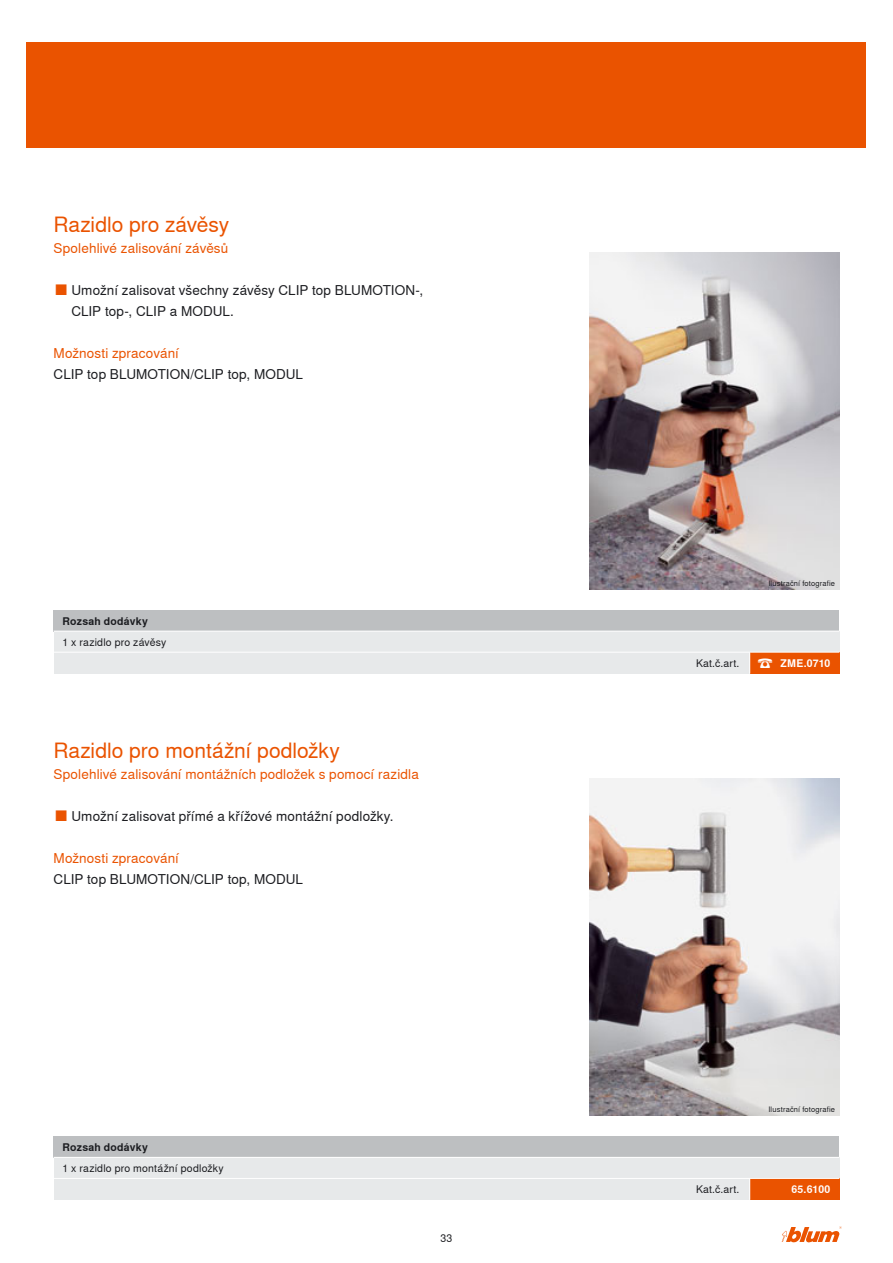
<style>
.page{position:relative;width:893px;height:1263px;background:#fff}
.page>*{position:absolute;margin:0;border:0;box-sizing:border-box;transform-origin:0 0}
.t1{font:21px "Nimbus Sans Global";color:#ea5300}
.t2{font:13.5px/21px "Nimbus Sans Global";color:#1b1c20}
.t3{font:13.5px "Nimbus Sans Global";letter-spacing:.01em;color:#ea5300}
.t4{font:10.5px "Nimbus Sans Global";letter-spacing:.02em;color:#1b1c20}
.t5{font:700 10.5px "Nimbus Sans Global";letter-spacing:.02em;color:#1b1c20}
.t6{font:700 10.5px "Nimbus Sans Global";letter-spacing:.015em;color:#fff}
.t7{font:7.5px "Nimbus Sans Global";letter-spacing:.025em;color:#1b1c20}
.s1{font-size:18.75px;color:#ea5300}
.s2{font-size:13.5px}
</style>
<div class="page">
<div style="left:27px;top:42px;width:839px;height:105px;background:#ea5300"></div>
<div style="left:54px;top:610px;width:785px;height:21px;background:#bdbfc1"></div>
<div style="left:54px;top:631px;width:785px;height:43px;background:#e7e9ea"></div>
<div style="left:750px;top:652px;width:89px;height:22px;background:#ea5300"></div>
<div style="left:54px;top:1137px;width:785px;height:21px;background:#bdbfc1"></div>
<div style="left:54px;top:1158px;width:785px;height:42px;background:#e7e9ea"></div>
<div style="left:750px;top:1179px;width:89px;height:21px;background:#ea5300"></div>
<svg style="left:782px;top:1226px;width:60px;height:16px"></svg>
<img style="left:589px;top:253px;width:250px;height:336px">
<img style="left:589px;top:779px;width:250px;height:337px">
<hr style="left:54px;top:631px;width:785px;height:1px;background:#fff">
<hr style="left:54px;top:652px;width:785px;height:1px;background:#fff">
<svg style="left:749px;top:653px;width:1px;height:20px"></svg>
<hr style="left:54px;top:1157px;width:785px;height:1px;background:#fff">
<hr style="left:54px;top:1178px;width:785px;height:1px;background:#fff">
<svg style="left:749px;top:1179px;width:1px;height:21px"></svg>
<h1 class="t1" style="left:54px;top:211px;width:177px">Razidlo pro závěsy</h1>
<p class="t3" style="left:54px;top:239px;width:176px">Spolehlivé zalisování závěsů</p>
<p class="t2" style="left:71px;top:279px;width:353px;text-indent:-18px"><span class="s1">■</span> Umožní zalisovat všechny závěsy CLIP top BLUMOTION-,<br>CLIP top-, CLIP a MODUL.</p>
<p class="t3" style="left:54px;top:345px;width:127px">Možnosti zpracování</p>
<p class="t2" style="left:54px;top:363px;width:251px">CLIP top BLUMOTION/CLIP top, MODUL</p>
<p class="t5" style="left:63px;top:614px;width:87px">Rozsah dodávky</p>
<p class="t4" style="left:63px;top:635px;width:105px">1 x razidlo pro závěsy</p>
<h1 class="t1" style="left:54px;top:737px;width:288px">Razidlo pro montážní podložky</h1>
<p class="t3" style="left:54px;top:766px;width:367px">Spolehlivé zalisování montážních podložek s pomocí razidla</p>
<p class="t2" style="left:54px;top:805px;width:342px"><span class="s1">■</span> Umožní zalisovat přímé a křížové montážní podložky.</p>
<p class="t3" style="left:54px;top:850px;width:127px">Možnosti zpracování</p>
<p class="t2" style="left:54px;top:868px;width:251px">CLIP top BLUMOTION/CLIP top, MODUL</p>
<p class="t5" style="left:63px;top:1141px;width:87px">Rozsah dodávky</p>
<p class="t4" style="left:63px;top:1162px;width:163px">1 x razidlo pro montážní podložky</p>
<p class="t4" style="left:441px;top:1232px;width:13px">33</p>
<p class="t7" style="left:768px;top:578px;width:68px">Ilustrační fotografie</p>
<p class="t4" style="left:696px;top:657px;width:45px">Kat.č.art.</p>
<p class="t6" style="left:757px;top:656px;width:75px"><span class="s2">☎</span> ZME.0710</p>
<p class="t4" style="left:696px;top:1183px;width:45px">Kat.č.art.</p>
<p class="t7" style="left:768px;top:1104px;width:68px">Ilustrační fotografie</p>
<p class="t6" style="left:791px;top:1183px;width:41px">65.6100</p>
</div>
